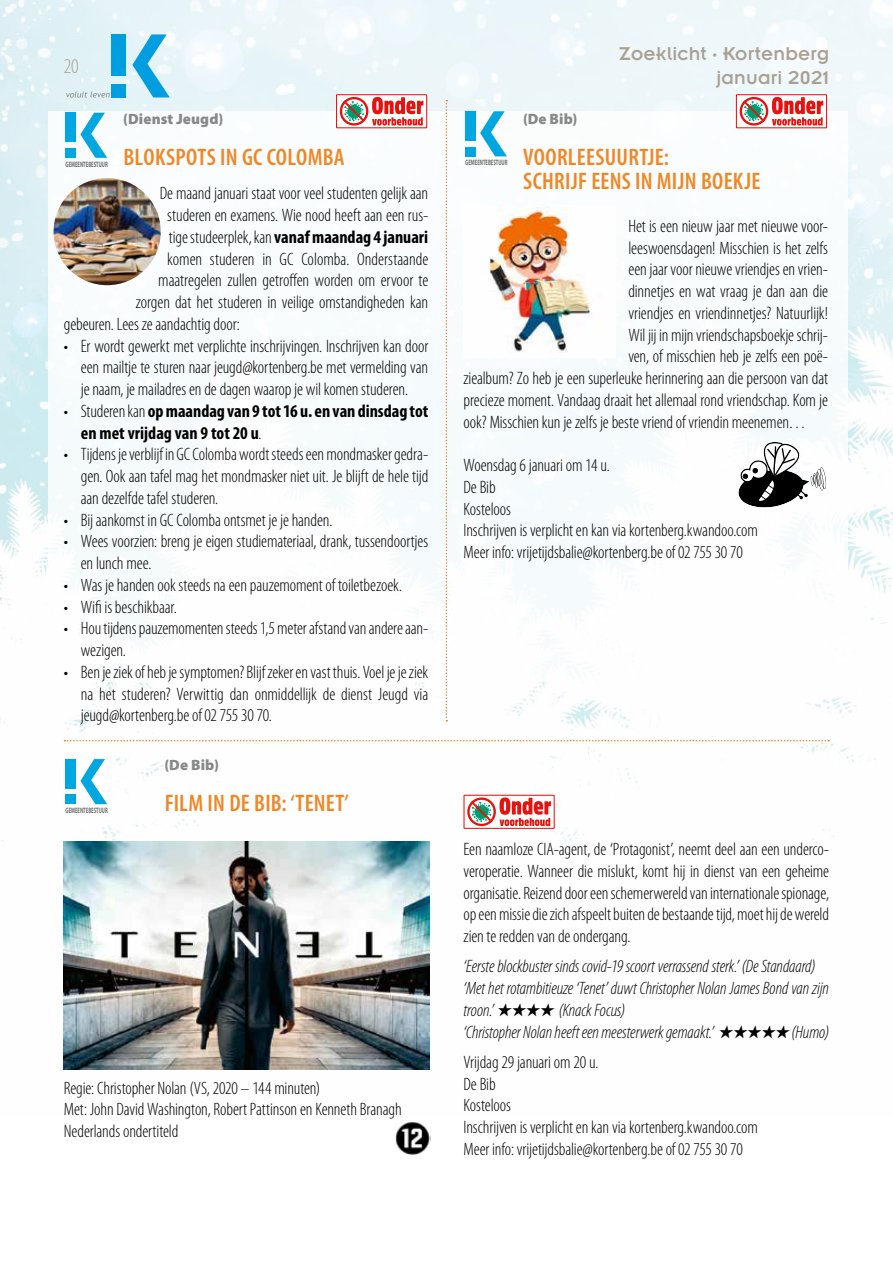
<style>
.page{position:relative;width:893px;height:1263px;background:#fff}
.page>*{position:absolute;margin:0;border:0;box-sizing:border-box;transform-origin:0 0}
.t1{font:600 condensed 24px/24px "Myriad Pro";letter-spacing:.01em;color:#ef8727}
.t2{font:300 condensed 21px "Myriad Pro";color:#aaa092}
.t3{font:20.4px/24.6px "Insignia LT Std";letter-spacing:.01em;color:#aaa092;text-align:right}
.t4{font:300 condensed 18px/21.8px "Myriad Pro";letter-spacing:-.005em;color:#000}
.t5{font:italic 300 condensed 18px/21.8px "Myriad Pro";letter-spacing:-.005em;color:#000}
.t6{font:700 condensed 18px/21.8px "Myriad Pro";color:#000}
.t7{font:900 15px "Myriad Pro";letter-spacing:.01em;color:#878988}
.t8{font:700 7.8px "Myriad Pro";color:#6f7070;scale:.6 1}
.s1{font-weight:300}
</style>
<div class="page">
<img style="left:0;top:0;width:893px;height:1070px">
<svg style="left:132px;top:34px;width:38px;height:63px;background:#89d1ee"></svg>
<div style="left:112px;top:84px;width:14px;height:13px;background:#009ee0"></div>
<div style="left:112px;top:34px;width:14px;height:42px;background:#009ee0"></div>
<svg style="left:66px;top:91px;width:44px;height:7px"></svg>
<svg style="left:65px;top:740px;width:764px;height:1px"></svg>
<div style="left:48px;top:111px;width:800px;height:571px;background:#fff"></div>
<svg style="left:480px;top:111px;width:27px;height:45px"></svg>
<div style="left:465px;top:147px;width:11px;height:9px;background:#00a6e0"></div>
<div style="left:465px;top:111px;width:11px;height:30px;background:#00a6e0"></div>
<svg style="left:738px;top:442px;width:88px;height:65px"></svg>
<div style="left:736px;top:95px;width:90px;height:33px;background:#fff"></div>
<div style="left:736px;top:94px;width:91px;height:34px;border:1px solid #e7110e"></div>
<svg style="left:738px;top:97px;width:85px;height:30px"></svg>
<svg style="left:446px;top:100px;width:1px;height:621px"></svg>
<img style="left:489px;top:206px;width:103px;height:147px">
<svg style="left:80px;top:113px;width:27px;height:45px"></svg>
<div style="left:66px;top:148px;width:10px;height:10px;background:#00a6e0"></div>
<div style="left:66px;top:113px;width:10px;height:29px;background:#00a6e0"></div>
<div style="left:337px;top:95px;width:90px;height:33px;background:#fff"></div>
<div style="left:336px;top:94px;width:91px;height:34px;border:1px solid #e7110e"></div>
<svg style="left:338px;top:97px;width:85px;height:30px"></svg>
<img style="left:54px;top:178px;width:107px;height:107px;border-radius:54px">
<svg style="left:80px;top:759px;width:27px;height:45px"></svg>
<div style="left:66px;top:794px;width:10px;height:10px;background:#00a6e0"></div>
<div style="left:66px;top:759px;width:10px;height:30px;background:#00a6e0"></div>
<img style="left:64px;top:842px;width:365px;height:227px">
<img style="left:395px;top:1122px;width:35px;height:33px">
<div style="left:464px;top:795px;width:90px;height:33px;background:#fff"></div>
<div style="left:463px;top:795px;width:92px;height:34px;border:1px solid #e7110e"></div>
<svg style="left:466px;top:796px;width:85px;height:31px"></svg>
<p class="t2" style="left:64px;top:54px;width:16px">20</p>
<p class="t7" style="left:123px;top:110px;width:101px">(Dienst Jeugd)</p>
<h1 class="t1" style="left:124px;top:145px;width:223px">BLOKSPOTS IN GC COLOMBA</h1>
<p class="t4" style="left:160px;top:183px;width:270px">De maand januari staat voor veel studenten gelijk aan</p>
<p class="t4" style="left:167px;top:205px;width:262px">studeren en examens. Wie nood heeft aan een rus-</p>
<p class="t6" style="left:169px;top:226px;width:261px"><span class="s1">tige studeerplek, kan</span> vanaf maandag 4 januari</p>
<p class="t4" style="left:167px;top:248px;width:263px">komen studeren in GC Colomba. Onderstaande</p>
<p class="t4" style="left:158px;top:270px;width:272px">maatregelen zullen getroffen worden om ervoor te</p>
<p class="t4" style="left:136px;top:292px;width:294px">zorgen dat het studeren in veilige omstandigheden kan</p>
<p class="t4" style="left:64px;top:314px;width:178px">gebeuren. Lees ze aandachtig door:</p>
<p class="t4" style="left:81px;top:335px;width:349px;text-align:justify;text-indent:-17px">• Er wordt gewerkt met verplichte inschrijvingen. Inschrijven kan door een mailtje te sturen naar jeugd@kortenberg.be met vermelding van je naam, je mailadres en de dagen waarop je wil komen studeren.</p>
<p class="t6" style="left:81px;top:400px;width:349px;text-indent:-17px"><span class="s1">• Studeren kan</span> op maandag van 9 tot 16 u. en van dinsdag tot en met vrijdag van 9 tot 20 u<span class="s1">.</span></p>
<p class="t4" style="left:81px;top:444px;width:349px;text-align:justify;text-indent:-17px">• Tijdens je verblijf in GC Colomba wordt steeds een mondmasker gedra&shy;gen. Ook aan tafel mag het mondmasker niet uit. Je blijft de hele tijd aan dezelfde tafel studeren.</p>
<p class="t4" style="left:64px;top:509px;width:270px">• Bij aankomst in GC Colomba ontsmet je je handen.</p>
<p class="t4" style="left:81px;top:531px;width:349px;text-indent:-17px">• Wees voorzien: breng je eigen studiemateriaal, drank, tussendoortjes en lunch mee.</p>
<p class="t4" style="left:64px;top:574px;width:340px">• Was je handen ook steeds na een pauzemoment of toiletbezoek.</p>
<p class="t4" style="left:64px;top:596px;width:115px">• Wifi is beschikbaar.</p>
<p class="t4" style="left:81px;top:618px;width:349px;text-indent:-17px">• Hou tijdens pauzemomenten steeds 1,5 meter afstand van andere aan&shy;wezigen.</p>
<p class="t4" style="left:81px;top:661px;width:349px;text-align:justify;text-indent:-17px">• Ben je ziek of heb je symptomen? Blijf zeker en vast thuis. Voel je je ziek na het studeren? Verwittig dan onmiddellijk de dienst Jeugd via jeugd@kortenberg.be of 02 755 30 70.</p>
<p class="t8" style="left:66px;top:159px;width:72px">GEMEENTEBESTUUR</p>
<p class="t8" style="left:66px;top:805px;width:72px">GEMEENTEBESTUUR</p>
<p class="t7" style="left:165px;top:757px;width:56px">(De Bib)</p>
<h1 class="t1" style="left:165px;top:792px;width:186px">FILM IN DE BIB: ‘TENET’</h1>
<p class="t4" style="left:64px;top:1077px;width:339px">Regie: Christopher Nolan (VS, 2020 – 144 minuten)<br>Met: John David Washington, Robert Pattinson en Kenneth Branagh<br>Nederlands ondertiteld</p>
<p class="t3" style="left:619px;top:41px;width:212px">Zoeklicht · Kortenberg januari 2021</p>
<p class="t7" style="left:523px;top:110px;width:56px">(De Bib)</p>
<h1 class="t1" style="left:523px;top:145px;width:239px">VOORLEESUURTJE:<br>SCHRIJF EENS IN MIJN BOEKJE</h1>
<p class="t4" style="left:628px;top:216px;width:201px">Het is een nieuw jaar met nieuwe voor-</p>
<p class="t4" style="left:628px;top:237px;width:201px">leeswoensdagen! Misschien is het zelfs</p>
<p class="t4" style="left:628px;top:259px;width:201px">een jaar voor nieuwe vriendjes en vrien-</p>
<p class="t4" style="left:628px;top:281px;width:201px">dinnetjes en wat vraag je dan aan die</p>
<p class="t4" style="left:628px;top:303px;width:201px">vriendjes en vriendinnetjes? Natuurlijk!</p>
<p class="t4" style="left:628px;top:324px;width:201px">Wil jij in mijn vriendschapsboekje schrij-</p>
<p class="t4" style="left:628px;top:346px;width:201px">ven, of misschien heb je zelfs een poë-</p>
<p class="t4" style="left:463px;top:368px;width:366px">ziealbum? Zo heb je een superleuke herinnering aan die persoon van dat</p>
<p class="t4" style="left:463px;top:390px;width:366px">precieze moment. Vandaag draait het allemaal rond vriendschap. Kom je</p>
<p class="t4" style="left:463px;top:411px;width:344px">ook? Misschien kun je zelfs je beste vriend of vriendin meenemen…</p>
<p class="t4" style="left:463px;top:455px;width:296px">Woensdag 6 januari om 14 u.<br>De Bib<br>Kosteloos<br>Inschrijven is verplicht en kan via kortenberg.kwandoo.com<br>Meer info: vrijetijdsbalie@kortenberg.be of 02 755 30 70</p>
<p class="t8" style="left:465px;top:157px;width:72px">GEMEENTEBESTUUR</p>
<p class="t4" style="left:463px;top:839px;width:367px;text-align:justify">Een naamloze CIA-agent, de ‘Protagonist’, neemt deel aan een underco&shy;veroperatie. Wanneer die mislukt, komt hij in dienst van een geheime organisatie. Reizend door een schemerwereld van internationale spionage, op een missie die zich afspeelt buiten de bestaande tijd, moet hij de wereld zien te redden van de ondergang.</p>
<p class="t5" style="left:463px;top:956px;width:367px">‘Eerste blockbuster sinds covid-19 scoort verrassend sterk.’ (De Standaard) ‘Met het rotambitieuze ‘Tenet’ duwt Christopher Nolan James Bond van zijn troon.’ ★★★★ (Knack Focus)<br>‘Christopher Nolan heeft een meesterwerk gemaakt.’ ★★★★★ (Humo)</p>
<p class="t4" style="left:463px;top:1051px;width:296px">Vrijdag 29 januari om 20 u.<br>De Bib<br>Kosteloos<br>Inschrijven is verplicht en kan via kortenberg.kwandoo.com<br>Meer info: vrijetijdsbalie@kortenberg.be of 02 755 30 70</p>
</div>
